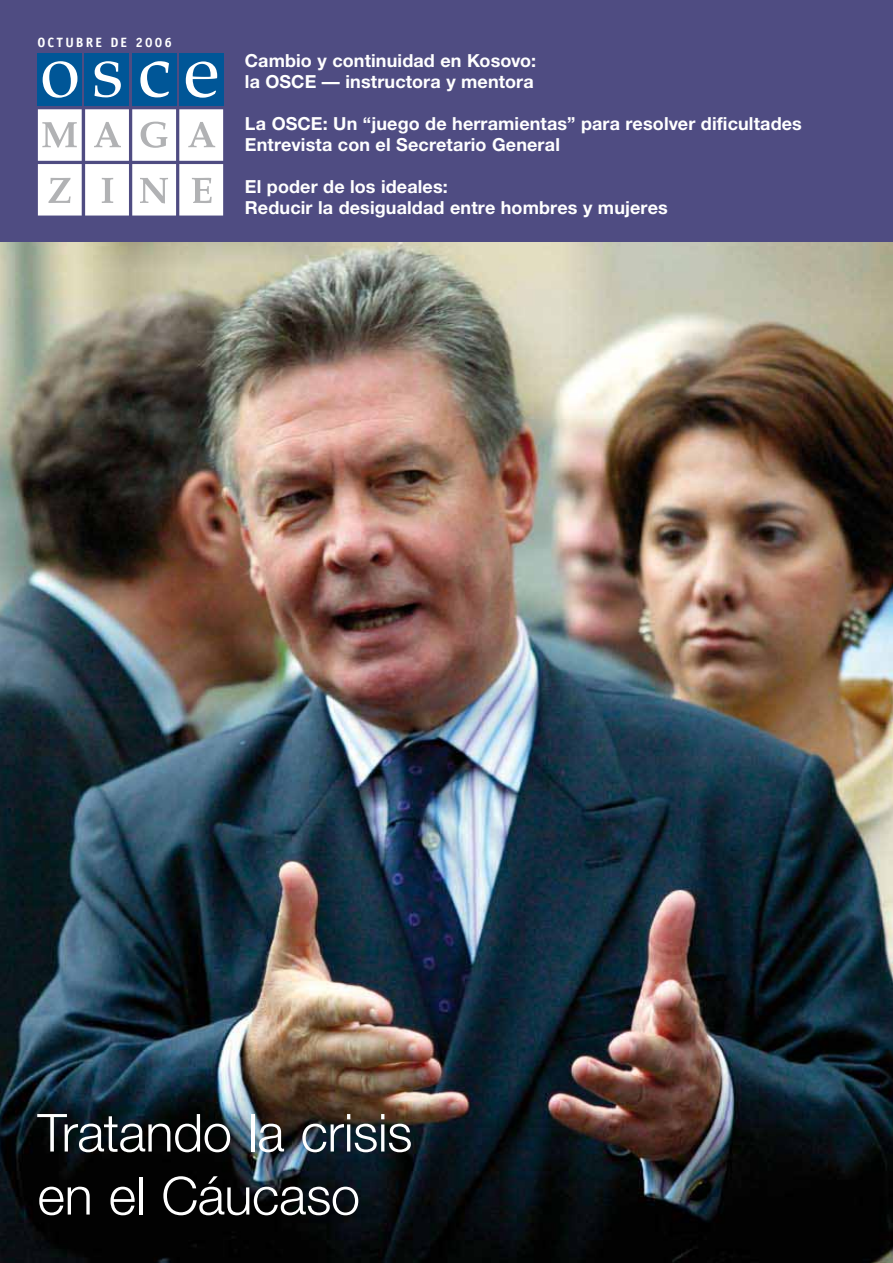
<style>
.page{position:relative;width:893px;height:1263px;background:#fff}
.page>*{position:absolute;margin:0;border:0;box-sizing:border-box;transform-origin:0 0}
.t1{font:300 52.5px/63px "Helvetica Neue";letter-spacing:-.01em;color:#fff}
.t2{font:700 18px/21px "Helvetica Neue";letter-spacing:.005em;color:#fff}
.t3{font:700 13.5px "Officina Sans";letter-spacing:.16em;color:#fff}
</style>
<div class="page">
<img style="left:0;top:241px;width:893px;height:1022px">
<div style="left:0;top:0;width:893px;height:241px;background:#4f4c82"></div>
<div style="left:179px;top:53px;width:44px;height:52px;background:#005697"></div>
<div style="left:132px;top:53px;width:44px;height:52px;background:#005697"></div>
<div style="left:85px;top:53px;width:44px;height:52px;background:#005697"></div>
<div style="left:38px;top:53px;width:44px;height:52px;background:#005697"></div>
<svg style="left:186px;top:61px;width:31px;height:37px"></svg>
<svg style="left:140px;top:61px;width:29px;height:36px"></svg>
<svg style="left:94px;top:61px;width:27px;height:36px"></svg>
<svg style="left:43px;top:61px;width:34px;height:37px"></svg>
<svg style="left:38px;top:109px;width:185px;height:107px;background:#e7e7ec"></svg>
<p class="t3" style="left:37px;top:37px;width:136px">OCTUBRE DE 2006</p>
<p class="t2" style="left:245px;top:52px;width:293px">Cambio y continuidad en Kosovo: la OSCE — instructora y mentora</p>
<p class="t2" style="left:245px;top:115px;width:558px">La OSCE: Un “juego de herramientas” para resolver dificultades<br>Entrevista con el Secretario General</p>
<p class="t2" style="left:245px;top:178px;width:424px">El poder de los ideales:<br>Reducir la desigualdad entre hombres y mujeres</p>
<h1 class="t1" style="left:38px;top:1106px;width:376px">Tratando la crisis en el Cáucaso</h1>
</div>
